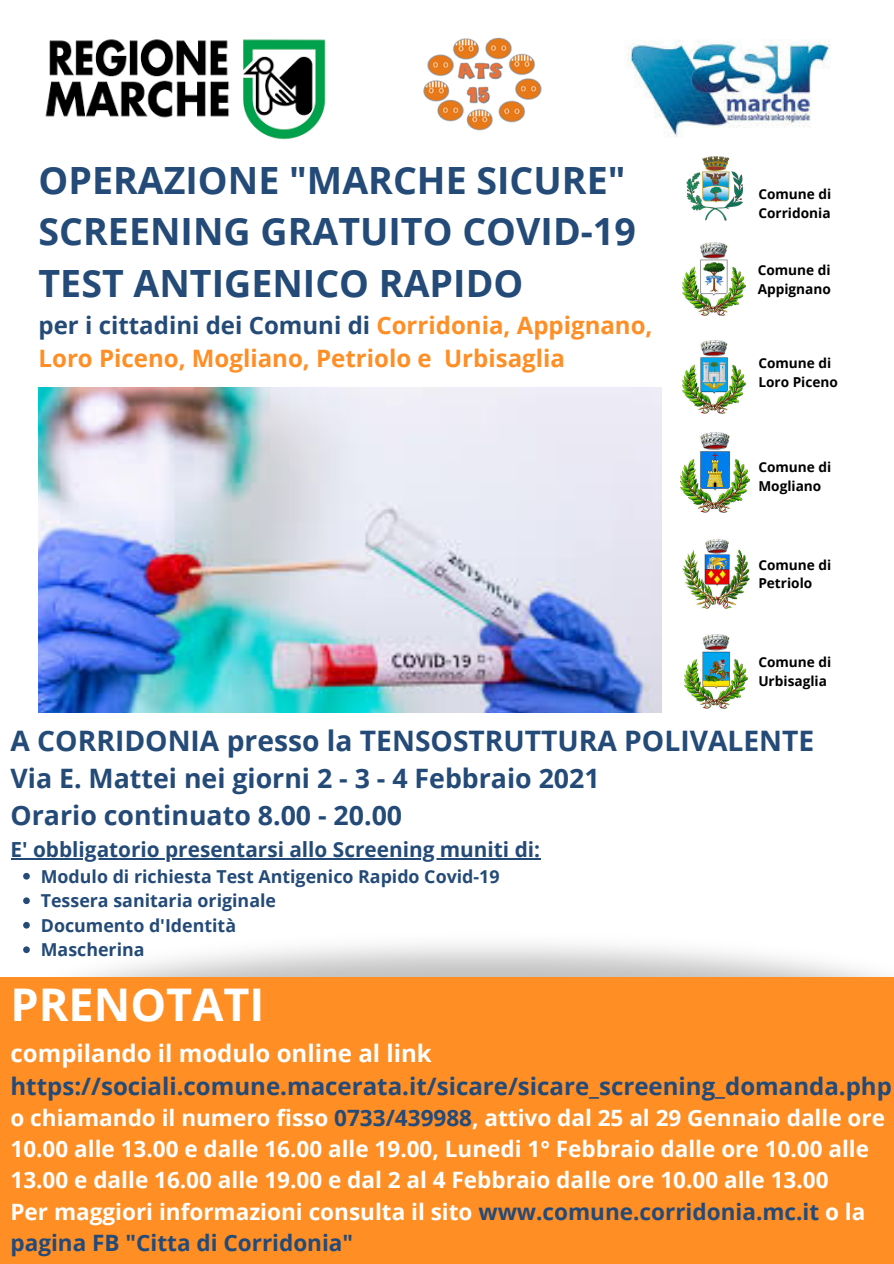
<style>
.page{position:relative;width:894px;height:1264px;background:#fff}
.page>*{position:absolute;margin:0;border:0;box-sizing:border-box;transform-origin:0 0}
.t1{font:700 45px "Open Sans";color:#fefffe}
.t2{font:700 37.5px/51.8px "Open Sans";color:#244a78}
.t3{font:700 28.2px "Open Sans";color:#244a78}
.t4{font:700 26.7px "Open Sans";color:#244a78}
.t5{font:700 24px/33.5px "Open Sans";color:#244a78}
.t6{font:700 24px "Open Sans";color:#ff8e25}
.t7{font:700 22.5px/31.2px "Open Sans";color:#fefffe}
.t8{font:700 22.5px/31.2px "Open Sans";color:#244a78}
.t9{font:700 20.85px "Open Sans";color:#244a78}
.t10{font:700 17.85px "Open Sans";color:#244a78}
.t11{font:700 13.65px/18.8px "Open Sans";color:#000}
.s1{color:#ff8e25}
.s2{color:#fefffe}
.s3{color:#244a78}
</style>
<div class="page">
<img style="left:627px;top:39px;width:203px;height:98px">
<img style="left:45px;top:39px;width:281px;height:101px">
<img style="left:680px;top:432px;width:69px;height:80px">
<img style="left:682px;top:340px;width:63px;height:73px">
<img style="left:682px;top:242px;width:63px;height:73px">
<img style="left:682px;top:539px;width:67px;height:70px">
<img style="left:684px;top:635px;width:63px;height:73px">
<img style="left:39px;top:387px;width:622px;height:325px">
<div style="left:0;top:977px;width:893px;height:286px;background:#ff8e25"></div>
<svg style="left:23px;top:872px;width:7px;height:7px"></svg>
<svg style="left:23px;top:897px;width:7px;height:7px"></svg>
<svg style="left:23px;top:921px;width:7px;height:7px"></svg>
<svg style="left:23px;top:946px;width:7px;height:7px"></svg>
<hr style="left:11px;top:858px;width:529px;height:1px;background:#244a78">
<img style="left:686px;top:156px;width:57px;height:65px">
<img style="left:423px;top:37px;width:119px;height:94px">
<p class="t2" style="left:39px;top:153px;width:598px">OPERAZIONE "MARCHE SICURE"<br>SCREENING GRATUITO COVID-19</p>
<p class="t2" style="left:39px;top:257px;width:486px">TEST ANTIGENICO RAPIDO</p>
<p class="t5" style="left:39px;top:308px;width:615px">per i cittadini dei Comuni di <span class="s1">Corridonia, Appignano,</span></p>
<p class="t6" style="left:39px;top:341px;width:527px">Loro Piceno, Mogliano, Petriolo e Urbisaglia</p>
<p class="t11" style="left:758px;top:184px;width:74px">Comune di<br>Corridonia</p>
<p class="t11" style="left:757px;top:260px;width:74px">Comune di</p>
<p class="t11" style="left:757px;top:279px;width:75px">Appignano</p>
<p class="t11" style="left:758px;top:354px;width:74px">Comune di</p>
<p class="t11" style="left:758px;top:372px;width:81px">Loro Piceno</p>
<p class="t11" style="left:758px;top:458px;width:74px">Comune di<br>Mogliano</p>
<p class="t11" style="left:758px;top:555px;width:74px">Comune di<br>Petriolo</p>
<p class="t11" style="left:758px;top:652px;width:74px">Comune di<br>Urbisaglia</p>
<p class="t3" style="left:11px;top:721px;width:805px">A CORRIDONIA presso la TENSOSTRUTTURA POLIVALENTE</p>
<p class="t4" style="left:11px;top:759px;width:590px">Via E. Mattei nei giorni 2 - 3 - 4 Febbraio 2021</p>
<p class="t4" style="left:11px;top:796px;width:393px">Orario continuato 8.00 - 20.00</p>
<p class="t9" style="left:11px;top:834px;width:531px">E' obbligatorio presentarsi allo Screening muniti di:</p>
<p class="t10" style="left:41px;top:863px;width:460px">Modulo di richiesta Test Antigenico Rapido Covid-19</p>
<p class="t10" style="left:41px;top:888px;width:237px">Tessera sanitaria originale</p>
<p class="t10" style="left:41px;top:912px;width:197px">Documento d'Identità</p>
<p class="t10" style="left:41px;top:937px;width:105px">Mascherina</p>
<p class="t1" style="left:11px;top:973px;width:255px">PRENOTATI</p>
<p class="t5" style="left:11px;top:1035px;width:882px"><span class="s2">compilando il modulo online al link </span>https://sociali.comune.macerata.it/sicare/sicare_screening_domanda.php</p>
<p class="t7" style="left:11px;top:1101px;width:875px">o chiamando il numero fisso <span class="s3">0733/439988</span>, attivo dal 25 al 29 Gennaio dalle ore<br>10.00 alle 13.00 e dalle 16.00 alle 19.00, Lunedi 1° Febbraio dalle ore 10.00 alle<br>13.00 e dalle 16.00 alle 19.00 e dal 2 al 4 Febbraio dalle ore 10.00 alle 13.00</p>
<p class="t8" style="left:11px;top:1195px;width:856px"><span class="s2">Per maggiori informazioni consulta il sito</span> www.comune.corridonia.mc.it <span class="s2">o la </span>pagina FB "Citta di Corridonia"</p>
</div>
